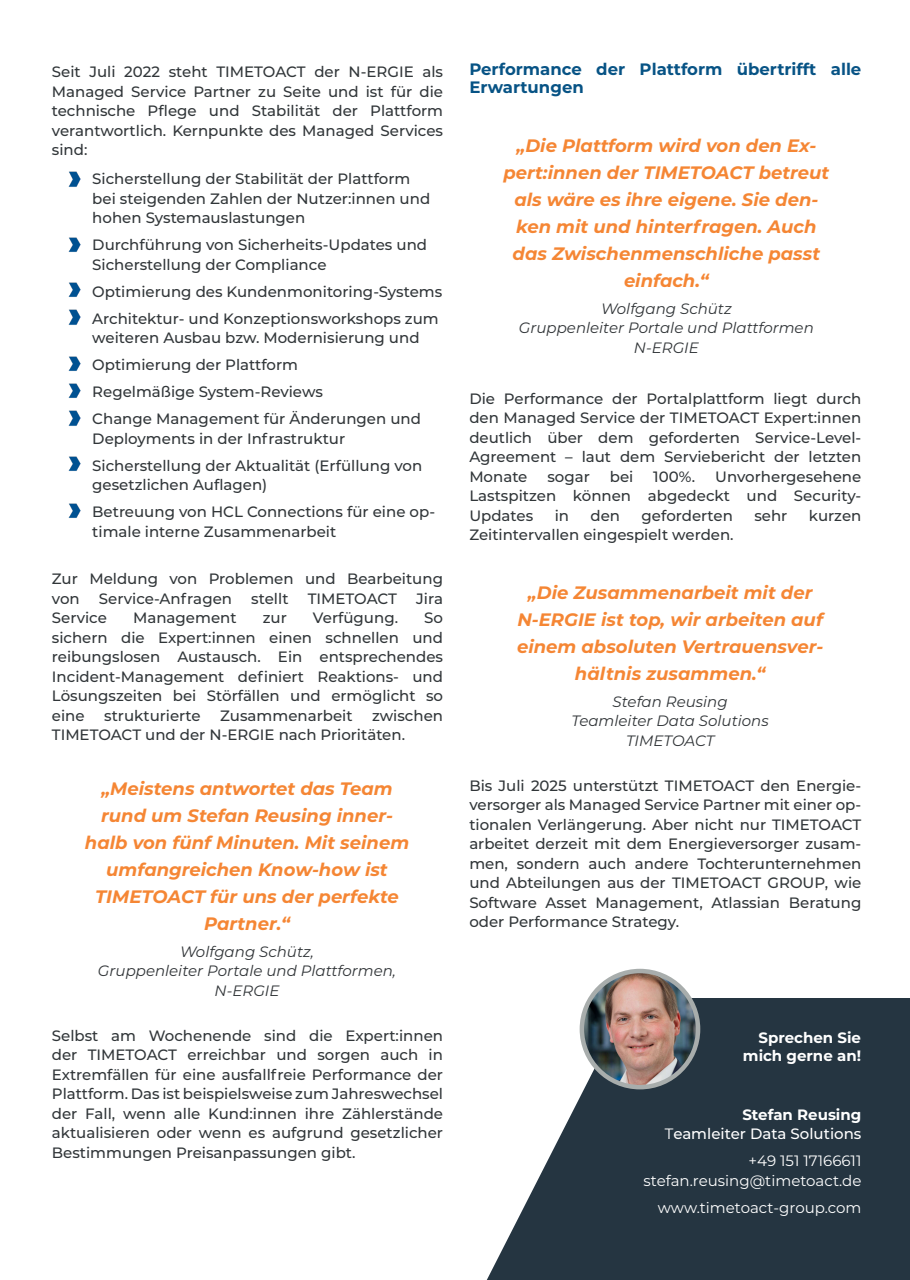
<style>
.page{position:relative;width:910px;height:1280px;background:#fff}
.page>*{position:absolute;margin:0;border:0;box-sizing:border-box;transform-origin:0 0}
.t1{font:italic 700 18px/27px "Montserrat";color:#f58634;text-align:center}
.t2{font:700 16.5px/18.8px "Montserrat";color:#075385}
.t3{font:500 15px/19.5px "Montserrat";color:#313639}
.t4{font:italic 15px/19.5px "Montserrat";color:#313538;text-align:center}
.t5{font:15px "Montserrat";color:#fff}
.t6{font:700 15px "Montserrat";color:#fff}
.t7{font:500 15px "Montserrat";color:#fff}
.s1{color:#fff}
.s2{font-weight:400}
</style>
<div class="page">
<img style="left:68px;top:172px;width:12px;height:15px">
<img style="left:68px;top:238px;width:13px;height:14px">
<img style="left:68px;top:282px;width:13px;height:15px">
<img style="left:68px;top:310px;width:13px;height:15px">
<img style="left:68px;top:357px;width:13px;height:14px">
<img style="left:68px;top:383px;width:12px;height:15px">
<img style="left:68px;top:411px;width:12px;height:15px">
<div style="left:463px;top:999px;width:447px;height:281px;background:#253541"></div>
<svg style="left:463px;top:968px;width:214px;height:312px;fill:#fff"></svg>
<img style="left:582px;top:971px;width:116px;height:116px;border-radius:58px">
<div style="left:580px;top:969px;width:120px;height:120px;border:4px solid #a8adac;border-radius:50%"></div>
<img style="left:68px;top:456px;width:12px;height:15px">
<img style="left:68px;top:503px;width:13px;height:15px">
<p class="t3" style="left:52px;top:61px;width:393px;text-align:justify">Seit Juli 2022 steht TIMETOACT der N-ERGIE als Managed Service Partner zu Seite und ist für die technische Pflege und Stabilität der Plattform verantwortlich. Kernpunkte des Managed Services sind:</p>
<p class="t3" style="left:92px;top:169px;width:339px">Sicherstellung der Stabilität der Plattform bei steigenden Zahlen der Nutzer:innen und hohen Systemauslastungen</p>
<p class="t3" style="left:92px;top:235px;width:336px">Durchführung von Sicherheits-Updates und<br>Sicherstellung der Compliance</p>
<p class="t3" style="left:92px;top:281px;width:351px">Optimierung des Kundenmonitoring-Systems</p>
<p class="t3" style="left:92px;top:308px;width:348px">Architektur- und Konzeptionsworkshops zum weiteren Ausbau bzw. Modernisierung und</p>
<p class="t3" style="left:92px;top:355px;width:207px">Optimierung der Plattform</p>
<p class="t3" style="left:92px;top:382px;width:232px">Regelmäßige System-Reviews</p>
<p class="t3" style="left:92px;top:409px;width:330px">Change Management für Änderungen und<br>Deployments in der Infrastruktur</p>
<p class="t3" style="left:92px;top:455px;width:332px">Sicherstellung der Aktualität (Erfüllung von gesetzlichen Auflagen)</p>
<p class="t3" style="left:92px;top:502px;width:344px">Betreuung von HCL Connections für eine op&shy;timale interne Zusammenarbeit</p>
<p class="t3" style="left:52px;top:568px;width:393px">Zur Meldung von Problemen und Bearbeitung von</p>
<p class="t3" style="left:99px;top:588px;width:135px">Service-Anfragen</p>
<p class="t3" style="left:251px;top:588px;width:39px">stellt</p>
<p class="t3" style="left:308px;top:588px;width:91px">TIMETOACT</p>
<p class="t3" style="left:416px;top:588px;width:28px">Jira</p>
<p class="t3" style="left:52px;top:607px;width:57px">Service</p>
<p class="t3" style="left:133px;top:607px;width:105px">Management</p>
<p class="t3" style="left:263px;top:607px;width:26px">zur</p>
<p class="t3" style="left:313px;top:607px;width:87px">Verfügung.</p>
<p class="t3" style="left:52px;top:607px;width:393px;text-align:justify;text-indent:372px">So sichern die Expert:innen einen schnellen und reibungslosen Austausch. Ein entsprechendes Incident-Management definiert Reaktions- und Lösungszeiten bei Störfällen und ermöglicht so eine</p>
<p class="t3" style="left:52px;top:705px;width:393px;text-indent:320px">zwischen<br>TIMETOACT und der N-ERGIE nach Prioritäten.</p>
<p class="t3" style="left:104px;top:705px;width:98px">strukturierte</p>
<p class="t3" style="left:220px;top:705px;width:134px">Zusammenarbeit</p>
<p class="t1" style="left:85px;top:774px;width:326px">„Meistens antwortet das Team rund um Stefan Reusing inner&shy;halb von fünf Minuten. Mit seinem umfangreichen Know-how ist<br>TIMETOACT für uns der perfekte<br>Partner.“</p>
<p class="t4" style="left:180px;top:941px;width:135px">Wolfgang Schütz,</p>
<p class="t4" style="left:98px;top:960px;width:300px">Gruppenleiter Portale und Plattformen,<br>N-ERGIE</p>
<p class="t3" style="left:52px;top:1025px;width:393px;text-align:justify">Selbst am Wochenende sind die Expert:innen der TIMETOACT erreichbar und sorgen auch in Extremfällen für eine ausfallfreie Performance der Plattform. Das ist beispielsweise zum Jahreswechsel der Fall, wenn alle Kund:innen ihre Zählerstände aktualisieren oder wenn es aufgrund gesetzlicher Bestimmungen Preisanpassungen gibt.</p>
<p class="t2" style="left:469px;top:58px;width:394px">Performance der Plattform übertrifft alle<br>Erwartungen</p>
<p class="t1" style="left:503px;top:131px;width:327px">„Die Plattform wird von den Ex&shy;pert:innen der TIMETOACT betreut als wäre es ihre eigene. Sie den&shy;ken mit und hinterfragen. Auch das Zwischenmenschliche passt einfach.“</p>
<p class="t4" style="left:519px;top:298px;width:296px">Wolfgang Schütz<br>Gruppenleiter Portale und Plattformen</p>
<p class="t4" style="left:634px;top:337px;width:66px">N-ERGIE</p>
<p class="t3" style="left:469px;top:388px;width:394px;text-align:justify">Die Performance der Portalplattform liegt durch den Managed Service der TIMETOACT Expert:innen deutlich über dem geforderten Service-Level-Agreement – laut dem Serviebericht der letzten Monate</p>
<p class="t3" style="left:547px;top:466px;width:44px">sogar</p>
<p class="t3" style="left:610px;top:466px;width:25px">bei</p>
<p class="t3" style="left:653px;top:466px;width:44px">100%.</p>
<p class="t3" style="left:469px;top:466px;width:394px;text-align:justify;text-indent:246px">Unvorhergesehene Lastspitzen können abgedeckt und Security-Updates</p>
<p class="t3" style="left:555px;top:505px;width:16px">in</p>
<p class="t3" style="left:591px;top:505px;width:31px">den</p>
<p class="t3" style="left:642px;top:505px;width:93px">geforderten</p>
<p class="t3" style="left:754px;top:505px;width:35px">sehr</p>
<p class="t3" style="left:809px;top:505px;width:54px">kurzen</p>
<p class="t3" style="left:469px;top:525px;width:266px">Zeitintervallen eingespielt werden.</p>
<p class="t1" style="left:517px;top:578px;width:308px">„Die Zusammenarbeit mit der<br>N-ERGIE ist top, wir arbeiten auf einem absoluten Vertrauensver&shy;hältnis zusammen.“</p>
<p class="t4" style="left:572px;top:691px;width:199px">Stefan Reusing<br>Teamleiter Data Solutions</p>
<p class="t4" style="left:626px;top:730px;width:90px">TIMETOACT</p>
<p class="t3" style="left:469px;top:775px;width:394px;text-align:justify">Bis Juli 2025 unterstützt TIMETOACT den Energie&shy;versorger als Managed Service Partner mit einer op&shy;tionalen Verlängerung. Aber nicht nur TIMETOACT arbeitet derzeit mit dem Energieversorger zusam&shy;men, sondern auch andere Tochterunternehmen und Abteilungen aus der TIMETOACT GROUP, wie Software Asset Management, Atlassian Beratung oder Performance Strategy.<span class="s1">h</span></p>
<p class="t6" style="left:758px;top:1027px;width:104px">Sprechen Sie</p>
<p class="t6" style="left:743px;top:1045px;width:120px">mich gerne an!</p>
<p class="t6" style="left:742px;top:1103px;width:121px">Stefan Reusing</p>
<p class="t7" style="left:665px;top:1123px;width:198px"><span class="s2">T</span>eamleiter Data Solutions</p>
<p class="t5" style="left:748px;top:1150px;width:114px">+49 151 17166611</p>
<p class="t5" style="left:644px;top:1170px;width:219px">stefan.reusing@timetoact.de</p>
<p class="t5" style="left:658px;top:1197px;width:205px">www.timetoact-group.com</p>
</div>
